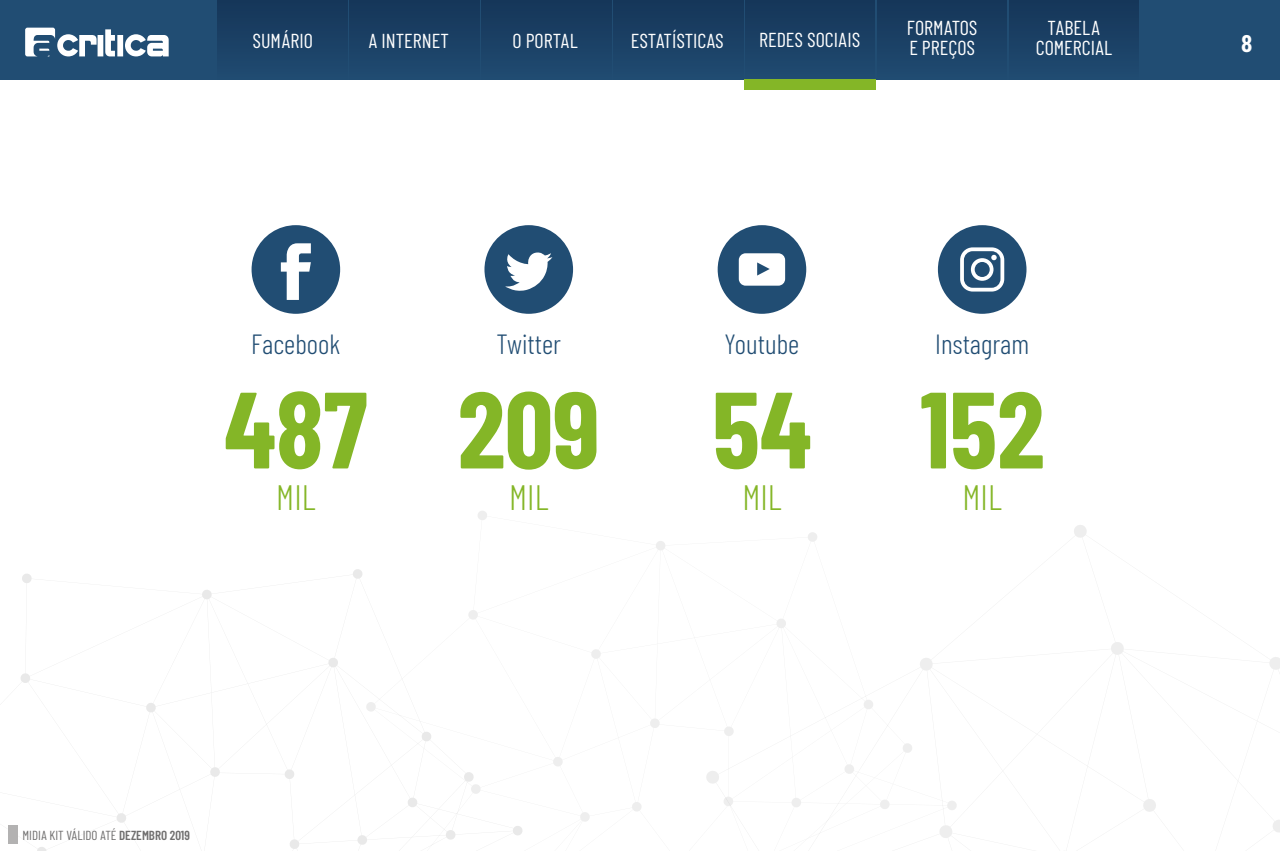
<style>
.page{position:relative;width:1280px;height:851px;background:#fff}
.page>*{position:absolute;margin:0;border:0;box-sizing:border-box;transform-origin:0 0}
.t1{font:700 108.12px "Barlow Condensed";color:#84b627}
.t2{font:300 35.25px "Barlow Condensed";color:#84b627}
.t3{font:300 27.75px "Barlow Condensed";color:#214d73}
.t4{font:700 23.62px "Roboto Condensed";color:#fff}
.t5{font:20.12px/20.2px "Barlow Condensed";color:#fff}
.t6{font:13.12px "Barlow Condensed";color:#706f6f}
.s1{font-weight:600}
</style>
<div class="page">
<svg style="left:8px;top:511px;width:1272px;height:339px"></svg>
<div style="left:0;top:0;width:1280px;height:80px;background:#214d73"></div>
<svg style="left:25px;top:28px;width:144px;height:28px"></svg>
<div style="left:9px;top:825px;width:9px;height:19px;background:#b3b2b2"></div>
<div style="left:350px;top:0;width:129px;height:80px;background:#1b4064"></div>
<div style="left:482px;top:0;width:129px;height:80px;background:#1b4064"></div>
<div style="left:613px;top:0;width:130px;height:80px;background:#1b4064"></div>
<div style="left:745px;top:0;width:130px;height:80px;background:#1b4064"></div>
<div style="left:877px;top:0;width:130px;height:80px;background:#1b4064"></div>
<div style="left:1009px;top:0;width:130px;height:80px;background:#1b4064"></div>
<div style="left:218px;top:0;width:129px;height:80px;background:#1b4064"></div>
<svg style="left:252px;top:225px;width:88px;height:89px"></svg>
<svg style="left:484px;top:225px;width:89px;height:89px"></svg>
<svg style="left:718px;top:225px;width:88px;height:89px"></svg>
<div style="left:744px;top:80px;width:132px;height:10px;background:#84b627"></div>
<svg style="left:938px;top:225px;width:88px;height:89px"></svg>
<p class="t5" style="left:252px;top:30px;width:62px">SUMÁRIO</p>
<p class="t5" style="left:368px;top:30px;width:82px">A INTERNET</p>
<p class="t5" style="left:512px;top:30px;width:67px">O PORTAL</p>
<p class="t5" style="left:631px;top:30px;width:94px">ESTATÍSTICAS</p>
<p class="t5" style="left:759px;top:29px;width:103px">REDES SOCIAIS</p>
<p class="t5" style="left:907px;top:17px;width:72px">FORMATOS<br>E PREÇOS</p>
<p class="t5" style="left:1036px;top:17px;width:78px;text-align:center">TABELA<br>COMERCIAL</p>
<h3 class="t3" style="left:251px;top:327px;width:91px">Facebook</h3>
<h3 class="t3" style="left:497px;top:327px;width:66px">Twitter</h3>
<h3 class="t3" style="left:725px;top:327px;width:76px">Youtube</h3>
<h3 class="t3" style="left:935px;top:327px;width:95px">Instagram</h3>
<h1 class="t1" style="left:224px;top:362px;width:822px">487 209 54 152</h1>
<h2 class="t2" style="left:276px;top:475px;width:41px">MIL</h2>
<h2 class="t2" style="left:509px;top:475px;width:41px">MIL</h2>
<h2 class="t2" style="left:742px;top:475px;width:41px">MIL</h2>
<h2 class="t2" style="left:962px;top:475px;width:41px">MIL</h2>
<p class="t6" style="left:22px;top:827px;width:169px">MIDIA KIT VÁLIDO ATÉ <span class="s1">DEZEMBRO 2019</span></p>
<p class="t4" style="left:1241px;top:27px;width:13px">8</p>
</div>
